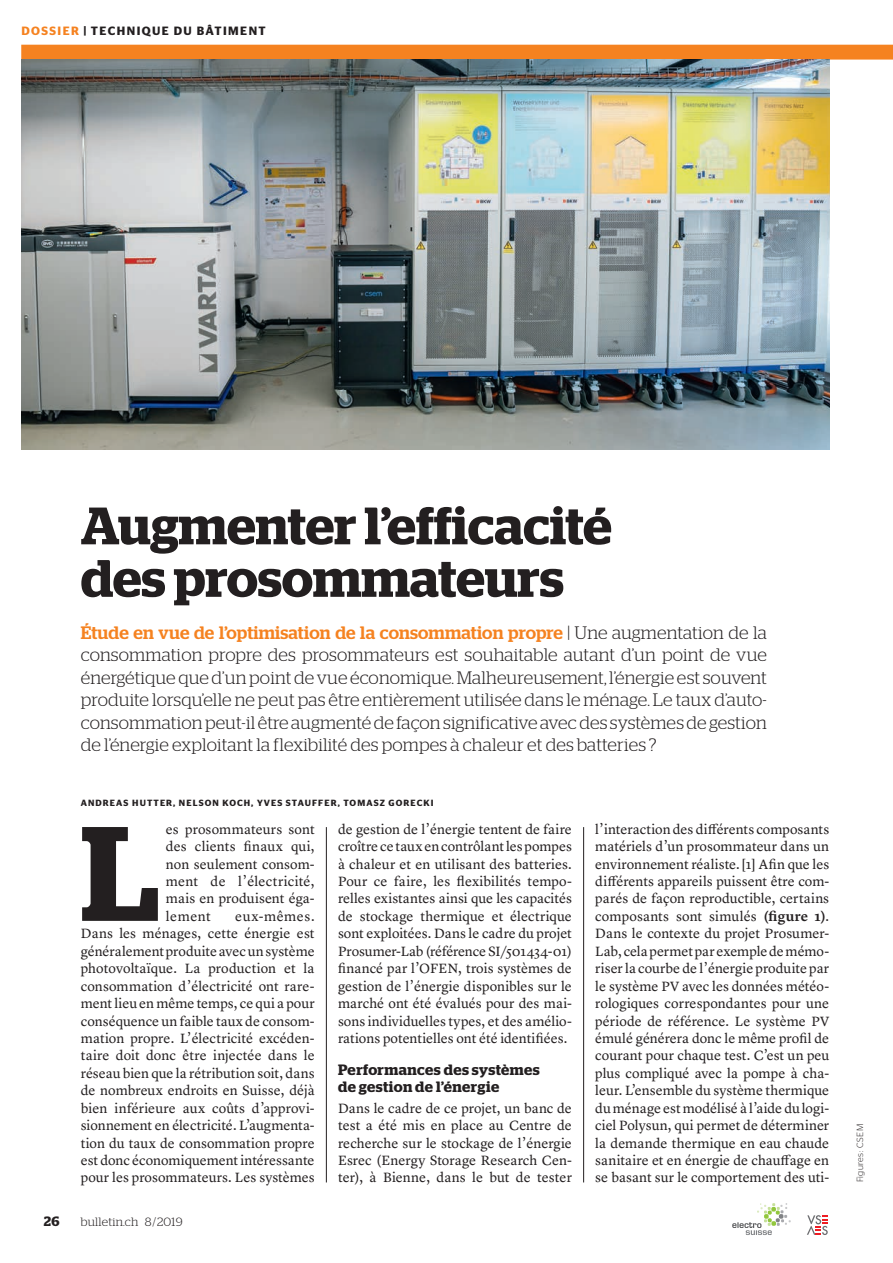
<style>
.page{position:relative;width:893px;height:1263px;background:#fff}
.page>*{position:absolute;margin:0;border:0;box-sizing:border-box;transform-origin:0 0}
.t1{font:600 134.1px "Stag";color:#231f20}
.t2{font:600 52.5px/52.5px "Stag";color:#231f20}
.t3{font:300 18px/22.5px "Stag";letter-spacing:.01em;color:#231f20;text-align:justify}
.t4{font:600 15px/17.4px "Stag";letter-spacing:.025em;color:#231f20}
.t5{font:13.95px/17.4px "Lyon Text";letter-spacing:.005em;color:#231f20;text-align:justify}
.t6{font:600 13.5px "Stag";color:#231f20}
.t7{font:600 12px "Stag Sans";letter-spacing:.12em;color:#231f20}
.t8{font:300 12px "Stag";letter-spacing:.02em;color:#231f20}
.t9{font:600 9px "Stag Sans";letter-spacing:.12em;color:#231f20}
.t10{font:300 9px "Stag Sans";letter-spacing:.03em;color:#231f20}
.s1{color:#f58220}
.s2{font-weight:500;color:#f58220}
.s3{font-weight:600}
</style>
<div class="page">
<svg style="left:807px;top:1215px;width:21px;height:20px"></svg>
<svg style="left:732px;top:1203px;width:59px;height:32px"></svg>
<div style="left:21px;top:45px;width:872px;height:15px;background:#f58220"></div>
<hr style="left:326px;top:827px;width:1px;height:355px;background:#231f20">
<hr style="left:583px;top:827px;width:1px;height:355px;background:#231f20">
<img style="left:21px;top:60px;width:808px;height:390px">
<p class="t7" style="left:21px;top:26px;width:246px"><span class="s1">DOSSIER</span> | TECHNIQUE DU BÂTIMENT</p>
<h2 class="t2" style="left:81px;top:503px;width:532px">Augmenter l’efficacité des prosommateurs</h2>
<p class="t3" style="left:81px;top:623px;width:688px"><span class="s2">Étude en vue de l’optimisation de la consommation propre</span> | Une augmentation de la consommation propre des prosommateurs est souhaitable autant d’un point de vue énergétique que d’un point de vue économique. Malheureusement, l’énergie est souvent produite lorsqu’elle ne peut pas être entièrement utilisée dans le ménage. Le taux d’auto&shy;consommation peut-il être augmenté de façon significative avec des systèmes de gestion de l’énergie exploitant la flexibilité des pompes à chaleur et des batteries ?</p>
<p class="t9" style="left:81px;top:799px;width:354px">ANDREAS HUTTER, NELSON KOCH, YVES STAUFFER, TOMASZ GORECKI</p>
<h1 class="t1" style="left:81px;top:824px;width:80px">L</h1>
<p class="t5" style="left:166px;top:821px;width:150px">es prosommateurs sont des clients finaux qui, non seulement consom&shy;ment de l’électricité, mais en produisent éga&shy;lement</p>
<p class="t5" style="left:81px;top:909px;width:236px;text-indent:155px">eux-mêmes.<br>Dans les ménages, cette énergie est généralement produite avec un système photovoltaïque. La production et la consommation d’électricité ont rare&shy;ment lieu en même temps, ce qui a pour conséquence un faible taux de consom&shy;mation propre. L’électricité excéden&shy;taire doit donc être injectée dans le réseau bien que la rétribution soit, dans de nombreux endroits en Suisse, déjà bien inférieure aux coûts d’approvi&shy;sionnement en électricité. L’augmenta&shy;tion du taux de consommation propre est donc économiquement intéressante pour les prosommateurs. Les systèmes</p>
<p class="t6" style="left:44px;top:1216px;width:17px">26</p>
<p class="t8" style="left:81px;top:1217px;width:103px">bulletin.ch 8 / 2019</p>
<p class="t5" style="left:338px;top:821px;width:235px">de gestion de l’énergie tentent de faire croître ce taux en contrôlant les pompes à chaleur et en utilisant des batteries.<br>Pour ce faire, les flexibilités tempo&shy;relles existantes ainsi que les capacités de stockage thermique et électrique sont exploitées. Dans le cadre du projet Prosumer-Lab (référence SI/501434-01) financé par l’OFEN, trois systèmes de gestion de l’énergie disponibles sur le marché ont été évalués pour des mai&shy;sons individuelles types, et des amélio&shy;rations potentielles ont été identifiées.</p>
<p class="t4" style="left:338px;top:1062px;width:203px">Performances des systèmes de gestion de l’énergie</p>
<p class="t5" style="left:338px;top:1100px;width:235px">Dans le cadre de ce projet, un banc de test a été mis en place au Centre de recherche sur le stockage de l’énergie Esrec (Energy Storage Research Cen&shy;ter), à Bienne, dans le but de tester</p>
<p class="t5" style="left:595px;top:821px;width:235px">l’interaction des différents composants matériels d’un prosommateur dans un environnement réaliste. [1] Afin que les différents appareils puissent être com&shy;parés de façon reproductible, certains composants sont simulés <span class="s3">(figure 1)</span>.<br>Dans le contexte du projet Prosumer-Lab, cela permet par exemple de mémo&shy;riser la courbe de l’énergie produite par le système PV avec les données météo&shy;rologiques correspondantes pour une période de référence. Le système PV émulé générera donc le même profil de courant pour chaque test. C’est un peu plus compliqué avec la pompe à cha&shy;leur. L’ensemble du système thermique du ménage est modélisé à l’aide du logi&shy;ciel Polysun, qui permet de déterminer la demande thermique en eau chaude sanitaire et en énergie de chauffage en se basant sur le comportement des uti-</p>
<p class="t10" style="left:857px;top:1182px;width:60px;rotate:-90deg">Figures : CSEM</p>
</div>
